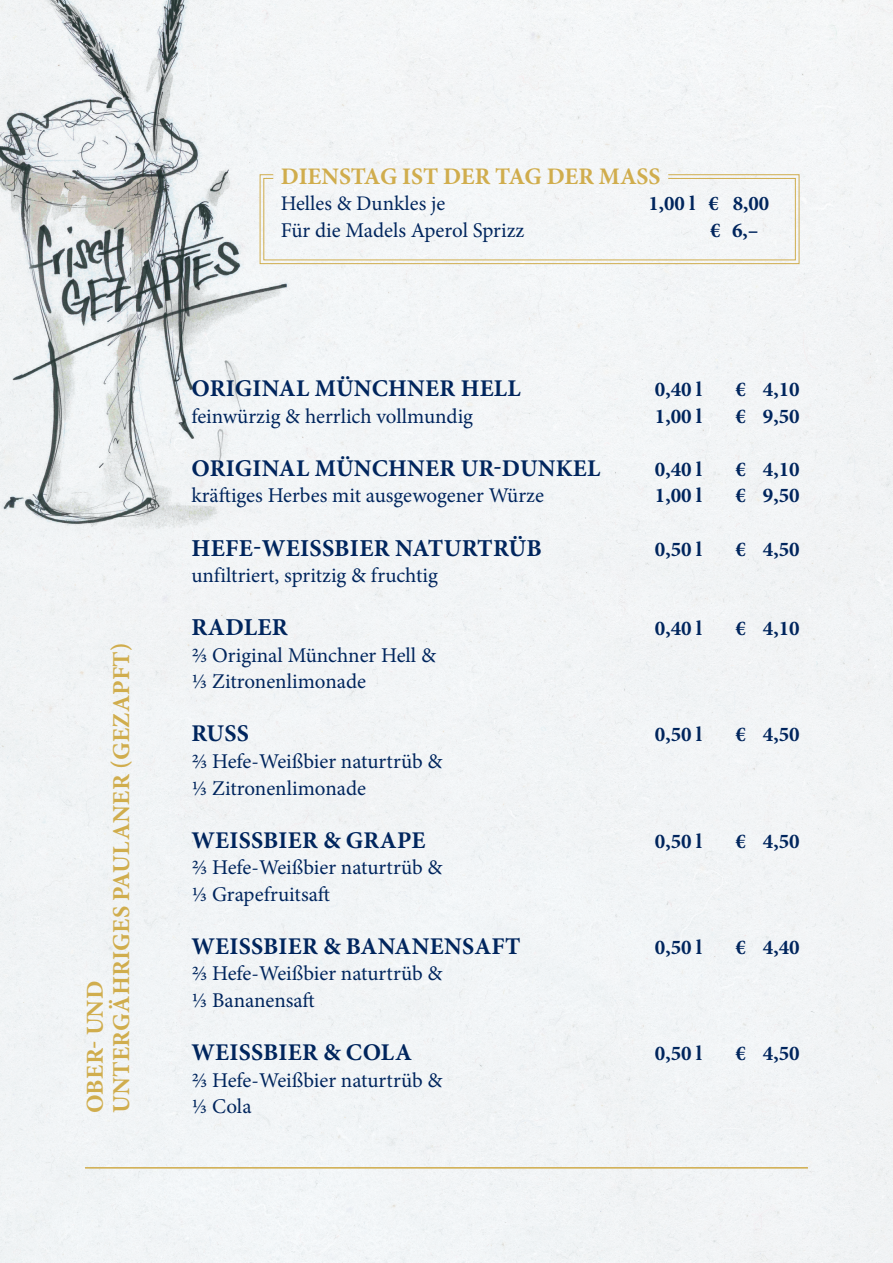
<style>
.page{position:relative;width:893px;height:1263px;background:#fff}
.page>*{position:absolute;margin:0;border:0;box-sizing:border-box;transform-origin:0 0}
.t1{font:700 24.3px/26.5px "Minion Pro";letter-spacing:.01em;color:#d0ad4d}
.t2{font:700 24.3px "Minion Pro";letter-spacing:.01em;color:#00255d}
.t3{font:700 24px "Minion Pro";letter-spacing:.01em;color:#00255d}
.t4{font:700 23.7px "Minion Pro";letter-spacing:-.01em;color:#d0ad4d}
.t5{font:21px/26.5px "Minion Pro";color:#00255d}
.t6{font:700 21px "Minion Pro";color:#00255d}
.t7{font:20.85px "Minion Pro";color:#00255d}
.t8{font:700 20.85px "Minion Pro";color:#00255d}
</style>
<div class="page">
<hr style="left:85px;top:1167px;width:723px;height:1px;background:#d0ad4d">
<img style="left:0;top:0;width:357px;height:581px">
<div style="left:259px;top:174px;width:541px;height:90px;background:#f3f6f7"></div>
<p class="t1" style="left:81px;top:1113px;width:472px;rotate:-90deg">OBER- UND<br>UNTERGÄHRIGES PAULANER (GEZAPFT)</p>
<p class="t4" style="left:281px;top:160px;width:381px">DIENSTAG IST DER TAG DER MASS</p>
<p class="t7" style="left:281px;top:190px;width:166px">Helles &amp; Dunkles je</p>
<p class="t8" style="left:648px;top:189px;width:122px">1,00 l € 8,00</p>
<p class="t5" style="left:281px;top:217px;width:245px">Für die Madels Aperol Sprizz</p>
<p class="t6" style="left:710px;top:215px;width:50px">€ 6,–</p>
<p class="t3" style="left:191px;top:372px;width:331px">ORIGINAL MÜNCHNER HELL</p>
<p class="t6" style="left:655px;top:375px;width:49px">0,40 l</p>
<p class="t6" style="left:736px;top:375px;width:66px">€ 4,10</p>
<p class="t5" style="left:191px;top:403px;width:283px">feinwürzig &amp; herrlich vollmundig</p>
<p class="t6" style="left:655px;top:401px;width:49px">1,00 l</p>
<p class="t6" style="left:736px;top:401px;width:66px">€ 9,50</p>
<p class="t3" style="left:191px;top:451px;width:410px">ORIGINAL MÜNCHNER UR-DUNKEL</p>
<p class="t6" style="left:655px;top:454px;width:49px">0,40 l</p>
<p class="t6" style="left:736px;top:454px;width:66px">€ 4,10</p>
<p class="t5" style="left:191px;top:482px;width:354px">kräftiges Herbes mit ausgewogener Würze</p>
<p class="t6" style="left:655px;top:481px;width:49px">1,00 l</p>
<p class="t6" style="left:736px;top:481px;width:66px">€ 9,50</p>
<p class="t2" style="left:191px;top:531px;width:352px">HEFE-WEISSBIER NATURTRÜB</p>
<p class="t6" style="left:655px;top:534px;width:49px">0,50 l</p>
<p class="t6" style="left:736px;top:534px;width:66px">€ 4,50</p>
<p class="t5" style="left:191px;top:562px;width:248px">unfiltriert, spritzig &amp; fruchtig</p>
<p class="t2" style="left:191px;top:610px;width:98px">RADLER</p>
<p class="t6" style="left:655px;top:614px;width:49px">0,40 l</p>
<p class="t6" style="left:736px;top:614px;width:66px">€ 4,10</p>
<p class="t5" style="left:191px;top:642px;width:246px">2/3 Original Münchner Hell &amp;<br>1/3 Zitronenlimonade</p>
<p class="t3" style="left:191px;top:717px;width:59px">RUSS</p>
<p class="t6" style="left:655px;top:720px;width:49px">0,50 l</p>
<p class="t6" style="left:736px;top:720px;width:66px">€ 4,50</p>
<p class="t5" style="left:191px;top:748px;width:253px">2/3 Hefe-Weißbier naturtrüb &amp;<br>1/3 Zitronenlimonade</p>
<p class="t3" style="left:191px;top:823px;width:236px">WEISSBIER &amp; GRAPE</p>
<p class="t6" style="left:655px;top:826px;width:49px">0,50 l</p>
<p class="t6" style="left:736px;top:826px;width:66px">€ 4,50</p>
<p class="t5" style="left:191px;top:854px;width:253px">2/3 Hefe-Weißbier naturtrüb &amp;<br>1/3 Grapefruitsaft</p>
<p class="t3" style="left:191px;top:929px;width:330px">WEISSBIER &amp; BANANENSAFT</p>
<p class="t6" style="left:655px;top:932px;width:49px">0,50 l</p>
<p class="t6" style="left:736px;top:932px;width:66px">€ 4,40</p>
<p class="t5" style="left:191px;top:960px;width:253px">2/3 Hefe-Weißbier naturtrüb &amp;<br>1/3 Bananensaft</p>
<p class="t3" style="left:191px;top:1035px;width:222px">WEISSBIER &amp; COLA</p>
<p class="t6" style="left:655px;top:1038px;width:49px">0,50 l</p>
<p class="t6" style="left:736px;top:1038px;width:66px">€ 4,50</p>
<p class="t5" style="left:191px;top:1067px;width:253px">2/3 Hefe-Weißbier naturtrüb &amp;</p>
<p class="t5" style="left:191px;top:1093px;width:62px">1/3 Cola</p>
</div>
